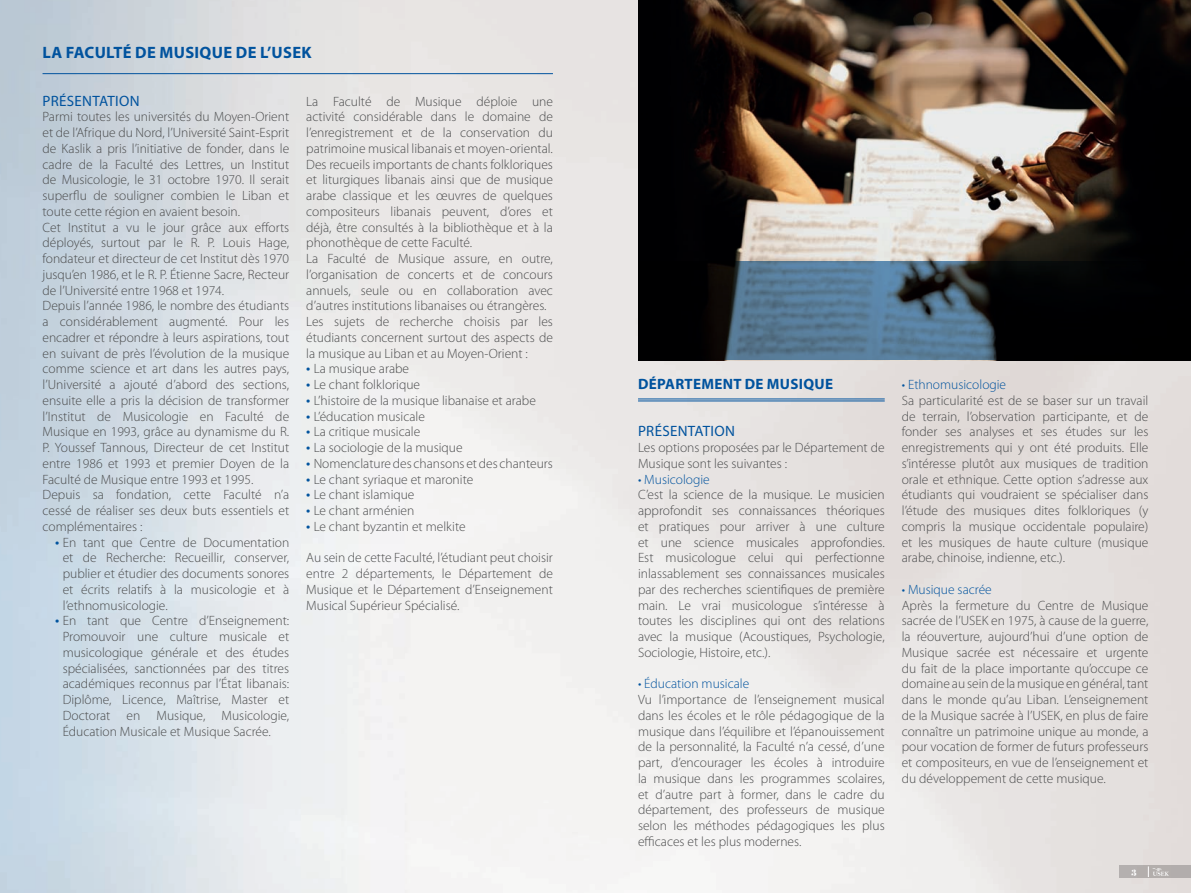
<style>
.page{position:relative;width:1191px;height:893px;background:#fff}
.page>*{position:absolute;margin:0;border:0;box-sizing:border-box;transform-origin:0 0}
.t1{font:700 16.5px "Myriad Pro";letter-spacing:.02em;color:#01539e}
.t2{font:15px "Myriad Pro";letter-spacing:.02em;color:#01539e}
.t3{font:700 15px "Myriad Pro";letter-spacing:.02em;color:#01539e}
.t4{font:300 13.5px/15.8px "Myriad Pro";color:#4b4c4d;text-align:justify}
.t5{font:300 13.5px "Myriad Pro";color:#01539e}
.t6{font:9px "Pistilli";color:#fff}
.s1{font-weight:400;font-size:15px;color:#01539e}
</style>
<div class="page">
<img style="left:0;top:0;width:1191px;height:893px">
<hr style="left:43px;top:73px;width:510px;height:1px;background:#01539e">
<hr style="left:638px;top:398px;width:246px;height:1px;background:#01539e">
<hr style="left:638px;top:400px;width:246px;height:1px;background:#01539e">
<img style="left:638px;top:0;width:553px;height:261px">
<svg style="left:638px;top:261px;width:553px;height:99px;background:#263541"></svg>
<div style="left:1119px;top:865px;width:72px;height:13px;background:#b3aeac"></div>
<svg style="left:1148px;top:866px;width:20px;height:11px"></svg>
<p class="t1" style="left:43px;top:42px;width:240px">LA FACULTÉ DE MUSIQUE DE L’USE</p>
<p class="t1" style="left:302px;top:42px;width:12px">K</p>
<p class="t2" style="left:43px;top:91px;width:98px">PRÉSENTATION</p>
<p class="t4" style="left:43px;top:109px;width:248px;text-align:left">Parmi toutes les universités du Moyen-Orient et de l’Afrique du Nord, l’Université Saint-Esprit de Kaslik a pris l’initiative de fonder, dans le cadre de la Faculté des Lettres, un Institut de Musicologie, le 31 octobre 1970. Il serait superflu de souligner combien le Liban et toute cette région en avaient besoin.<br>Cet Institut a vu le jour grâce aux efforts déployés, surtout par le R. P. Louis Hage, fondateur et directeur de cet Institut dès 1970 jusqu’en 1986, et le R. P. Étienne Sacre, Recteur de l’Université entre 1968 et 1974.<br>Depuis l’année 1986, le nombre des étudiants a considérablement augmenté. Pour les encadrer et répondre à leurs aspirations, tout en suivant de près l’évolution de la musique comme science et art dans les autres pays, l’Université a ajouté d’abord des sections, ensuite elle a pris la décision de transformer l’Institut de Musicologie en Faculté de Musique en 1993, grâce au dynamisme du R.<br>P. Youssef Tannous, Directeur de cet Institut entre 1986 et 1993 et premier Doyen de la Faculté de Musique entre 1993 et 1995.<br>Depuis sa fondation, cette Faculté n’a cessé de réaliser ses deux buts essentiels et complémentaires :</p>
<p class="t4" style="left:63px;top:534px;width:228px;text-indent:-7px"><span class="s1">•</span> En tant que Centre de Documentation et de Recherche: Recueillir, conserver, publier et étudier des documents sonores et écrits relatifs à la musicologie et à l’ethnomusicologie.</p>
<p class="t4" style="left:63px;top:613px;width:228px;text-indent:-7px"><span class="s1">•</span> En tant que Centre d’Enseignement:<br>Promouvoir une culture musicale et musicologique générale et des études spécialisées, sanctionnées par des titres académiques reconnus par l’État libanais:<br>Diplôme, Licence, Maîtrise, Master et Doctorat en Musique, Musicologie, Éducation Musicale et Musique Sacrée.</p>
<p class="t4" style="left:306px;top:93px;width:248px;text-align:left">La Faculté de Musique déploie une activité considérable dans le domaine de l’enregistrement et de la conservation du patrimoine musical libanais et moyen-oriental.<br>Des recueils importants de chants folkloriques et liturgiques libanais ainsi que de musique arabe classique et les œuvres de quelques compositeurs libanais peuvent, d’ores et déjà, être consultés à la bibliothèque et à la phonothèque de cette Faculté.<br>La Faculté de Musique assure, en outre, l’organisation de concerts et de concours annuels, seule ou en collaboration avec d’autres institutions libanaises ou étrangères.<br>Les sujets de recherche choisis par les étudiants concernent surtout des aspects de la musique au Liban et au Moyen-Orient :</p>
<p class="t4" style="left:306px;top:361px;width:104px"><span class="s1">•</span> La musique arabe</p>
<p class="t4" style="left:306px;top:377px;width:115px"><span class="s1">•</span> Le chant folklorique</p>
<p class="t4" style="left:306px;top:393px;width:231px"><span class="s1">•</span> L’histoire de la musique libanaise et arabe</p>
<p class="t4" style="left:306px;top:408px;width:120px"><span class="s1">•</span> L’éducation musicale</p>
<p class="t4" style="left:306px;top:424px;width:116px"><span class="s1">•</span> La critique musicale</p>
<p class="t4" style="left:306px;top:440px;width:158px"><span class="s1">•</span> La sociologie de la musique</p>
<p class="t4" style="left:306px;top:456px;width:248px"><span class="s1">•</span> Nomenclature des chansons et des chanteurs</p>
<p class="t4" style="left:306px;top:471px;width:169px"><span class="s1">•</span> Le chant syriaque et maronite</p>
<p class="t4" style="left:306px;top:487px;width:110px"><span class="s1">•</span> Le chant islamique</p>
<p class="t4" style="left:306px;top:503px;width:110px"><span class="s1">•</span> Le chant arménien</p>
<p class="t4" style="left:306px;top:519px;width:161px"><span class="s1">•</span> Le chant byzantin et melkite</p>
<p class="t4" style="left:306px;top:550px;width:248px">Au sein de cette Faculté, l’étudiant peut choisir entre 2 départements, le Département de Musique et le Département d’Enseignement Musical Supérieur Spécialisé.</p>
<p class="t3" style="left:638px;top:374px;width:196px">DÉPARTEMENT DE MUSIQUE</p>
<p class="t2" style="left:638px;top:422px;width:98px">PRÉSENTATION</p>
<p class="t4" style="left:638px;top:440px;width:248px">Les options proposées par le Département de<br>Musique sont les suivantes :</p>
<p class="t5" style="left:638px;top:472px;width:73px">• Musicologie</p>
<p class="t4" style="left:638px;top:487px;width:248px">C’est la science de la musique. Le musicien approfondit ses connaissances théoriques et pratiques pour arriver à une culture et une science musicales approfondies.<br>Est musicologue celui qui perfectionne inlassablement ses connaissances musicales par des recherches scientifiques de première main. Le vrai musicologue s’intéresse à toutes les disciplines qui ont des relations avec la musique (Acoustiques, Psychologie, Sociologie, Histoire, etc.).</p>
<p class="t5" style="left:638px;top:676px;width:113px">• Éducation musicale</p>
<p class="t4" style="left:638px;top:692px;width:248px">Vu l’importance de l’enseignement musical dans les écoles et le rôle pédagogique de la musique dans l’équilibre et l’épanouissement de la personnalité, la Faculté n’a cessé, d’une part, d’encourager les écoles à introduire la musique dans les programmes scolaires, et d’autre part à former, dans le cadre du département, des professeurs de musique selon les méthodes pédagogiques les plus efficaces et les plus modernes.</p>
<p class="t5" style="left:901px;top:377px;width:106px">• Ethnomusicologie</p>
<p class="t4" style="left:901px;top:393px;width:248px">Sa particularité est de se baser sur un travail de terrain, l’observation participante, et de fonder ses analyses et ses études sur les enregistrements qui y ont été produits. Elle s’intéresse plutôt aux musiques de tradition orale et ethnique. Cette option s’adresse aux étudiants qui voudraient se spécialiser dans l’étude des musiques dites folkloriques (y compris la musique occidentale populaire) et les musiques de haute culture (musique arabe, chinoise, indienne, etc.).</p>
<p class="t5" style="left:901px;top:582px;width:91px">• Musique sacrée</p>
<p class="t4" style="left:901px;top:597px;width:248px">Après la fermeture du Centre de Musique sacrée de l’USEK en 1975, à cause de la guerre, la réouverture, aujourd’hui d’une option de Musique sacrée est nécessaire et urgente du fait de la place importante qu’occupe ce domaine au sein de la musique en général, tant dans le monde qu’au Liban. L’enseignement de la Musique sacrée à l’USEK, en plus de faire connaître un patrimoine unique au monde, a pour vocation de former de futurs professeurs et compositeurs, en vue de l’enseignement et du développement de cette musique.</p>
<p class="t6" style="left:1131px;top:866px;width:7px">3</p>
</div>
